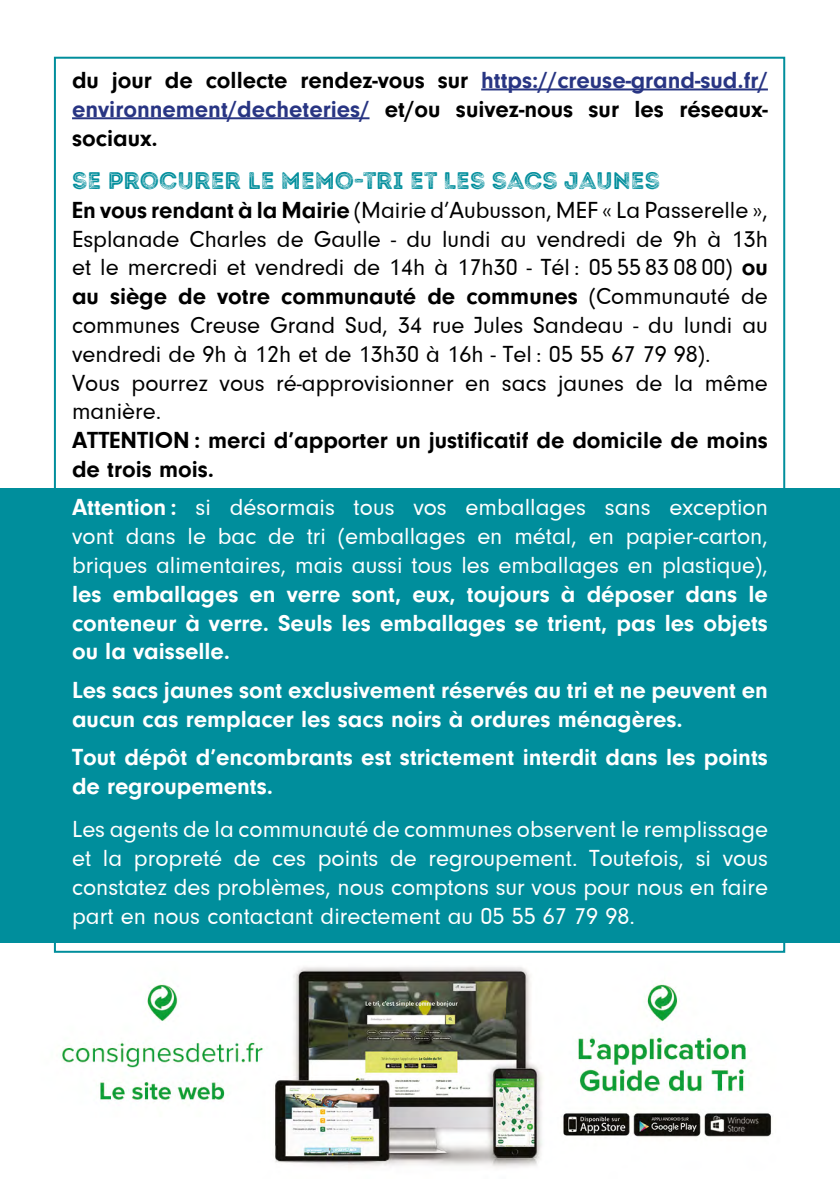
<style>
.page{position:relative;width:840px;height:1191px;background:#fff}
.page>*{position:absolute;margin:0;border:0;box-sizing:border-box;transform-origin:0 0}
.t1{font:24px/28.8px "Neuzeit Gro";color:#fff;text-align:justify}
.t2{font:24px/28.8px "Neuzeit Gro";color:#000}
.t3{font:700 24px/28.8px "Neuzeit Gro";color:#fff}
.t4{font:700 24px/28.8px "Neuzeit Gro";color:#000;text-align:justify}
.t5{font:24px "Intro Rust G Base 2 Line";color:#008e9c}
.s1{color:#283583}
.s2{font-weight:700}
</style>
<div class="page">
<div style="left:0;top:488px;width:839px;height:454px;background:#008e9c"></div>
<hr style="left:481px;top:88px;width:286px;height:2px;background:#283583">
<hr style="left:72px;top:117px;width:297px;height:2px;background:#283583">
<img style="left:60px;top:967px;width:713px;height:201px">
<p class="t4" style="left:72px;top:66px;width:697px">du jour de collecte rendez-vous sur <span class="s1">https://creuse-grand-sud.fr/ environnement/decheteries/</span> et/ou suivez-nous sur les réseaux&shy;sociaux.</p>
<p class="t5" style="left:72px;top:165px;width:589px">SE PROCURER LE MEMO-TRI ET LES SACS JAUNES</p>
<p class="t2" style="left:72px;top:196px;width:697px"><span class="s2">En vous rendant à la Mairie</span> (Mairie d’Aubusson, MEF « La Passerelle », Esplanade Charles de Gaulle - du lundi au vendredi de 9h à 13h et le mercredi et vendredi de 14h à 17h30 - Tél : 05 55 83 08 00) <span class="s2">ou au siège de votre communauté de communes</span> (Communauté de communes Creuse Grand Sud, 34 rue Jules Sandeau - du lundi au vendredi de 9h à 12h et de 13h30 à 16h - Tel : 05 55 67 79 98).<br>Vous pourrez vous ré-approvisionner en sacs jaunes de la même manière.</p>
<p class="t4" style="left:72px;top:426px;width:697px">ATTENTION : merci d’apporter un justificatif de domicile de moins de trois mois.</p>
<p class="t1" style="left:72px;top:493px;width:697px"><span class="s2">Attention :</span> si désormais tous vos emballages sans exception vont dans le bac de tri (emballages en métal, en papier-carton, briques alimentaires, mais aussi tous les emballages en plastique),</p>
<p class="t3" style="left:72px;top:579px;width:697px;text-align:justify">les emballages en verre sont, eux, toujours à déposer dans le conteneur à verre. Seuls les emballages se trient, pas les objets ou la vaisselle.</p>
<p class="t3" style="left:72px;top:675px;width:697px">Les sacs jaunes sont exclusivement réservés au tri et ne peuvent en aucun cas remplacer les sacs noirs à ordures ménagères.</p>
<p class="t3" style="left:72px;top:742px;width:697px">Tout dépôt d’encombrants est strictement interdit dans les points de regroupements.</p>
<p class="t1" style="left:72px;top:815px;width:697px">Les agents de la communauté de communes observent le remplissage et la propreté de ces points de regroupement. Toutefois, si vous constatez des problèmes, nous comptons sur vous pour nous en faire part en nous contactant directement au 05 55 67 79 98.</p>
</div>
